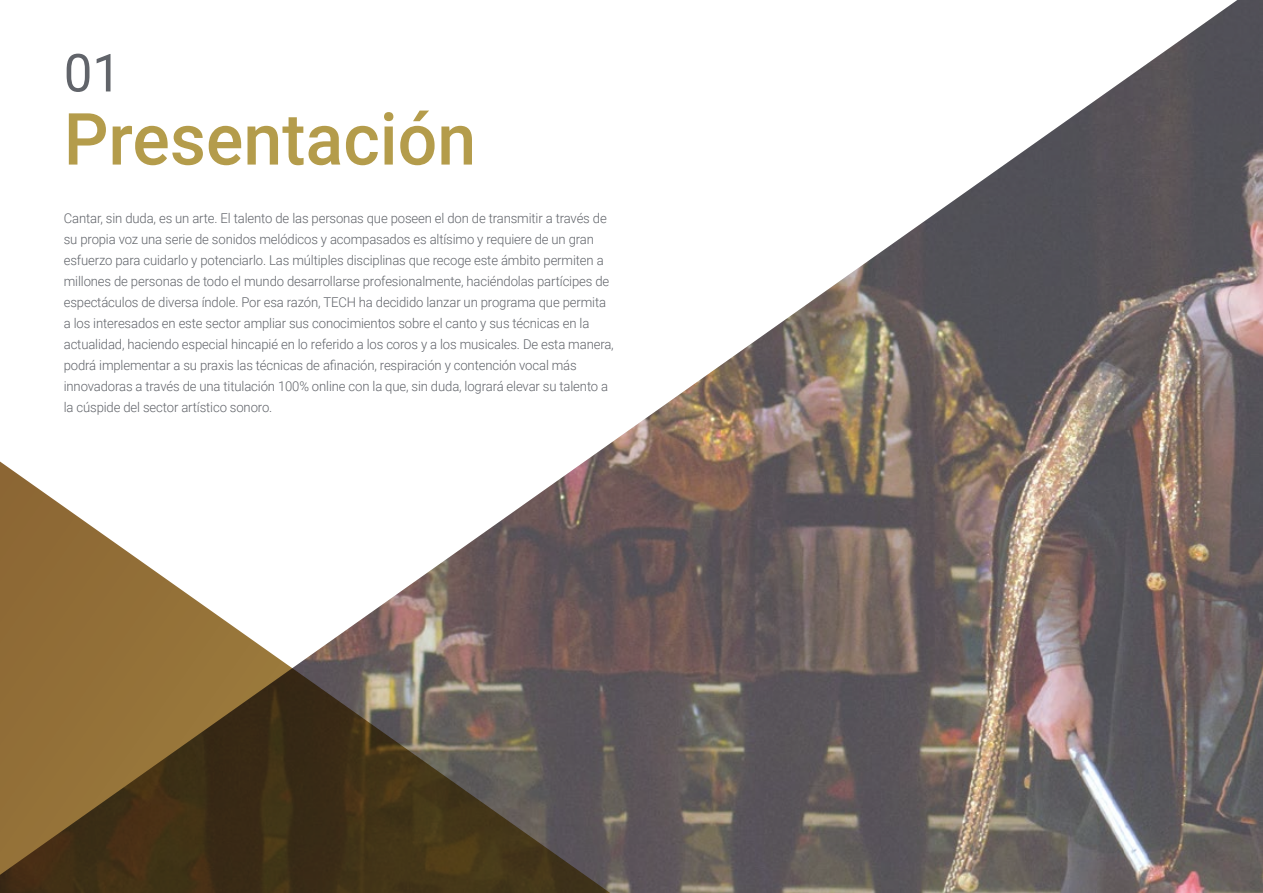
<style>
.page{position:relative;width:1263px;height:893px;background:#fff}
.page>*{position:absolute;margin:0;border:0;box-sizing:border-box;transform-origin:0 0}
.t1{font:500 72px "Roboto";color:#b49c4b}
.t2{font:52.5px "Roboto";color:#61646a}
.t3{font:300 13.5px/21px "Roboto";letter-spacing:-.01em;color:#61646a}
</style>
<div class="page">
<img style="left:606px;top:0;width:657px;height:893px">
<svg style="left:0;top:446px;width:640px;height:447px"></svg>
<h2 class="t2" style="left:64px;top:36px;width:59px">01</h2>
<h1 class="t1" style="left:64px;top:89px;width:414px">Presentación</h1>
<p class="t3" style="left:64px;top:207px;width:551px">Cantar, sin duda, es un arte. El talento de las personas que poseen el don de transmitir a través de su propia voz una serie de sonidos melódicos y acompasados es altísimo y requiere de un gran esfuerzo para cuidarlo y potenciarlo. Las múltiples disciplinas que recoge este ámbito permiten a millones de personas de todo el mundo desarrollarse profesionalmente, haciéndolas partícipes de espectáculos de diversa índole. Por esa razón, TECH ha decidido lanzar un programa que permita a los interesados en este sector ampliar sus conocimientos sobre el canto y sus técnicas en la actualidad, haciendo especial hincapié en lo referido a los coros y a los musicales. De esta manera, podrá implementar a su praxis las técnicas de afinación, respiración y contención vocal más innovadoras a través de una titulación 100% online con la que, sin duda, logrará elevar su talento a la cúspide del sector artístico sonoro.</p>
</div>
